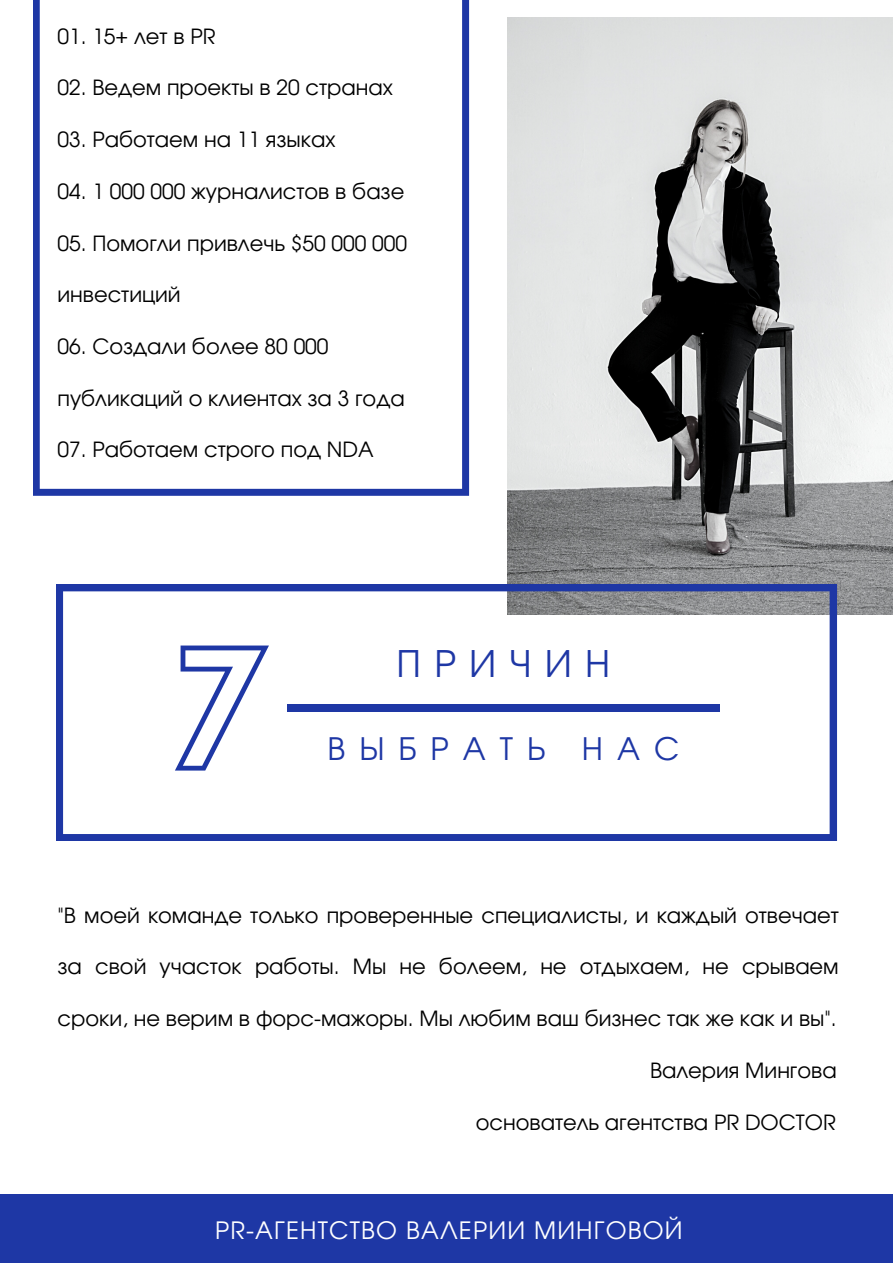
<style>
.page{position:relative;width:893px;height:1264px;background:#fff}
.page>*{position:absolute;margin:0;border:0;box-sizing:border-box;transform-origin:0 0}
.t1{font:161.25px "Sifonn Basic Outline";color:#1e37a5}
.t2{font:36.75px "Evolventa";letter-spacing:.36em;color:#1e37a5}
.t3{font:31.05px "Evolventa";letter-spacing:.45em;color:#1e37a5}
.t4{font:24px "Evolventa";letter-spacing:.05em;color:#fff}
.t5{font:21px "Evolventa";color:#000}
</style>
<div class="page">
<svg style="left:33px;top:0;width:436px;height:496px"></svg>
<img style="left:507px;top:17px;width:385px;height:597px">
<svg style="left:56px;top:584px;width:781px;height:257px"></svg>
<div style="left:287px;top:704px;width:432px;height:7px;background:#1e37a5"></div>
<div style="left:0;top:1194px;width:892px;height:68px;background:#1e37a5"></div>
<p class="t5" style="left:57px;top:27px;width:160px">01. 15+ лет в PR</p>
<p class="t5" style="left:57px;top:79px;width:337px">02. Ведем проекты в 20 странах</p>
<p class="t5" style="left:57px;top:130px;width:279px">03. Работаем на 11 языках</p>
<p class="t5" style="left:57px;top:182px;width:348px">04. 1 000 000 журналистов в базе</p>
<p class="t5" style="left:57px;top:234px;width:351px">05. Помогли привлечь $50 000 000</p>
<p class="t5" style="left:57px;top:285px;width:125px">инвестиций</p>
<p class="t5" style="left:57px;top:337px;width:272px">06. Создали более 80 000</p>
<p class="t5" style="left:57px;top:389px;width:349px">публикаций о клиентах за 3 года</p>
<p class="t5" style="left:57px;top:440px;width:317px">07. Работаем строго под NDA</p>
<h1 class="t1" style="left:178px;top:647px;width:87px">7</h1>
<h2 class="t2" style="left:396px;top:647px;width:215px">ПРИЧИН</h2>
<h3 class="t3" style="left:327px;top:734px;width:353px">ВЫБРАТЬ НАС</h3>
<p class="t5" style="left:57px;top:905px;width:782px">"В моей команде только проверенные специалисты, и каждый отвечает</p>
<p class="t5" style="left:57px;top:957px;width:782px">за свой участок работы. Мы не болеем, не отдыхаем, не срываем</p>
<p class="t5" style="left:57px;top:1009px;width:780px">сроки, не верим в форс-мажоры. Мы любим ваш бизнес так же как и вы".</p>
<p class="t5" style="left:650px;top:1061px;width:188px">Валерия Мингова</p>
<p class="t5" style="left:475px;top:1112px;width:361px">основатель агентства PR DOCTOR</p>
<p class="t4" style="left:215px;top:1219px;width:469px">PR-АГЕНТСТВО ВАЛЕРИИ МИНГОВОЙ</p>
</div>
